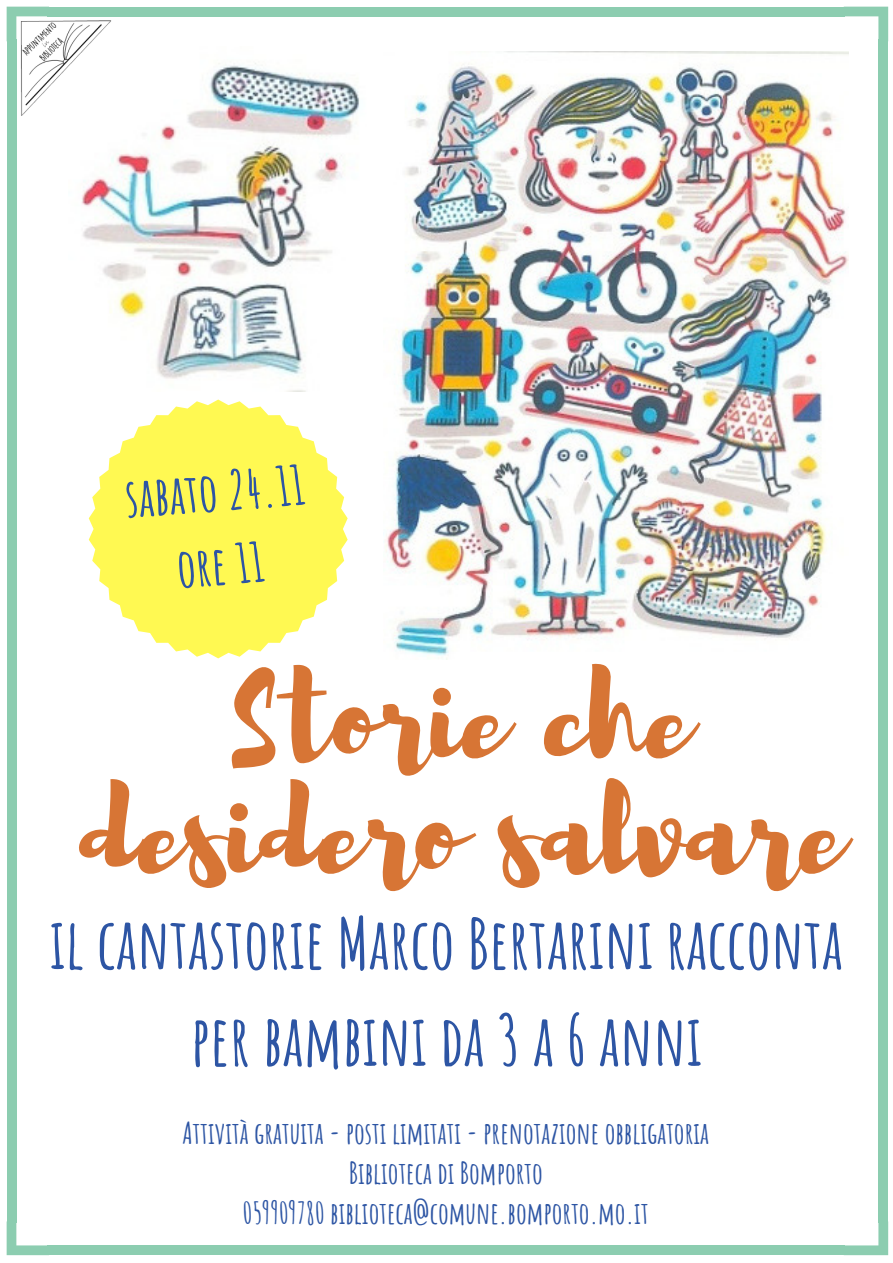
<style>
.page{position:relative;width:893px;height:1263px;background:#fff}
.page>*{position:absolute;margin:0;border:0;box-sizing:border-box;transform-origin:0 0}
.t1{font:119.18px/115.4px "Brusher";color:#d77535;text-align:center}
.t2{font:700 69.53px/96.8px "Amatic SC";color:#2d55a4;text-align:center}
.t3{font:700 52.95px/73.7px "Amatic SC";color:#2d55a4;text-align:center}
.t4{font:700 29.78px/40px "Amatic SC";color:#2d55a4;text-align:center}
</style>
<div class="page">
<div style="left:7px;top:40px;width:9px;height:1183px;background:#8ccdb0"></div>
<svg style="left:7px;top:1221px;width:41px;height:34px"></svg>
<div style="left:48px;top:1245px;width:797px;height:10px;background:#8ccdb0"></div>
<svg style="left:845px;top:1223px;width:43px;height:32px"></svg>
<div style="left:878px;top:40px;width:10px;height:1183px;background:#8ccdb0"></div>
<div style="left:48px;top:7px;width:797px;height:9px;background:#8ccdb0"></div>
<svg style="left:844px;top:7px;width:44px;height:33px"></svg>
<img style="left:81px;top:63px;width:279px;height:328px">
<svg style="left:89px;top:400px;width:259px;height:258px;fill:#fff952"></svg>
<img style="left:6px;top:6px;width:108px;height:123px">
<img style="left:385px;top:52px;width:463px;height:607px">
<h3 class="t3" style="left:123px;top:460px;width:182px;rotate:-4deg">sabato 24.11 ore 11</h3>
<h1 class="t1" style="left:79px;top:653px;width:768px">Storie che desidero salvare</h1>
<h2 class="t2" style="left:50px;top:894px;width:795px">il cantastorie Marco Bertarini racconta per bambini da 3 a 6 anni</h2>
<p class="t4" style="left:183px;top:1112px;width:528px">Attività gratuita - posti limitati - prenotazione obbligatoria<br>Biblioteca di Bomporto<br>059909780 biblioteca@comune.bomporto.mo.it</p>
</div>
